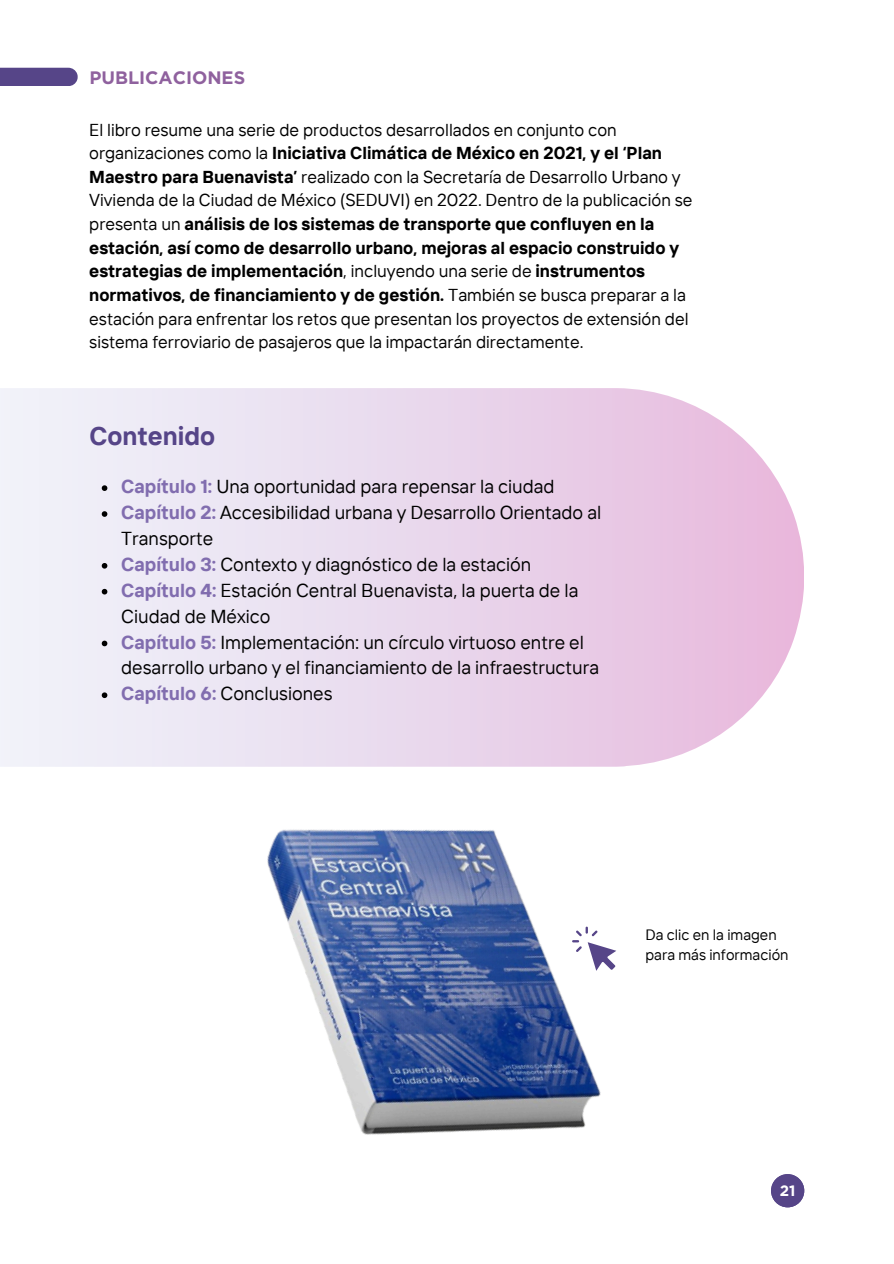
<style>
.page{position:relative;width:894px;height:1264px;background:#fff}
.page>*{position:absolute;margin:0;border:0;box-sizing:border-box;transform-origin:0 0}
.t1{font:700 25.5px "TT Interphases";color:#564588}
.t2{font:18.75px/25.8px "TT Interphases";color:#000}
.t3{font:700 18px "Gotham";color:#8f619e}
.t4{font:17.25px/23.7px "TT Interphases";color:#000}
.t5{font:15px "TT Interphases";color:#000}
.t6{font:700 15px "Gotham";color:#fff}
.s1{font-weight:700}
.s2{font-weight:700;color:#816daf}
</style>
<div class="page">
<div style="left:770px;top:1174px;width:34px;height:33px;background:#564588;border-radius:50%"></div>
<svg style="left:0;top:388px;width:803px;height:378px"></svg>
<svg style="left:0;top:68px;width:78px;height:18px"></svg>
<img style="left:173px;top:731px;width:528px;height:404px">
<svg style="left:102px;top:485px;width:5px;height:6px"></svg>
<svg style="left:102px;top:511px;width:5px;height:6px"></svg>
<svg style="left:102px;top:563px;width:5px;height:5px"></svg>
<svg style="left:102px;top:589px;width:5px;height:5px"></svg>
<svg style="left:102px;top:640px;width:5px;height:6px"></svg>
<svg style="left:102px;top:692px;width:5px;height:6px"></svg>
<svg style="left:572px;top:926px;width:44px;height:44px"></svg>
<p class="t3" style="left:89px;top:67px;width:157px">PUBLICACIONES</p>
<p class="t4" style="left:89px;top:117px;width:604px">El libro resume una serie de productos desarrollados en conjunto con organizaciones como la <span class="s1">Iniciativa Climática de México en 2021, y el ‘Plan Maestro para Buenavista’</span> realizado con la Secretaría de Desarrollo Urbano y Vivienda de la Ciudad de México (SEDUVI) en 2022. Dentro de la publicación se presenta un <span class="s1">análisis de los sistemas de transporte que confluyen en la estación, así como de desarrollo urbano, mejoras al espacio construido y estrategias de implementación</span>, incluyendo una serie de <span class="s1">instrumentos normativos, de financiamiento y de gestión.</span> También se busca preparar a la estación para enfrentar los retos que presentan los proyectos de extensión del sistema ferroviario de pasajeros que la impactarán directamente.</p>
<p class="t1" style="left:89px;top:419px;width:127px">Contenido</p>
<h1 class="t2" style="left:121px;top:473px;width:435px"><span class="s2">Capítulo 1:</span> Una oportunidad para repensar la ciudad</h1>
<p class="t2" style="left:121px;top:499px;width:481px"><span class="s2">Capítulo 2:</span> Accesibilidad urbana y Desarrollo Orientado al<br>Transporte</p>
<p class="t2" style="left:121px;top:551px;width:411px"><span class="s2">Capítulo 3:</span> Contexto y diagnóstico de la estación</p>
<p class="t2" style="left:121px;top:577px;width:458px"><span class="s2">Capítulo 4:</span> Estación Central Buenavista, la puerta de la<br>Ciudad de México</p>
<p class="t2" style="left:121px;top:628px;width:479px"><span class="s2">Capítulo 5:</span> Implementación: un círculo virtuoso entre el desarrollo urbano y el financiamiento de la infraestructura</p>
<p class="t2" style="left:121px;top:680px;width:213px"><span class="s2">Capítulo 6:</span> Conclusiones</p>
<p class="t5" style="left:645px;top:924px;width:133px">Da clic en la imagen</p>
<p class="t5" style="left:645px;top:945px;width:144px">para más información</p>
<h2 class="t6" style="left:777px;top:1181px;width:22px">09</h2>
<h3 class="t6" style="left:779px;top:1181px;width:17px">21</h3>
</div>
